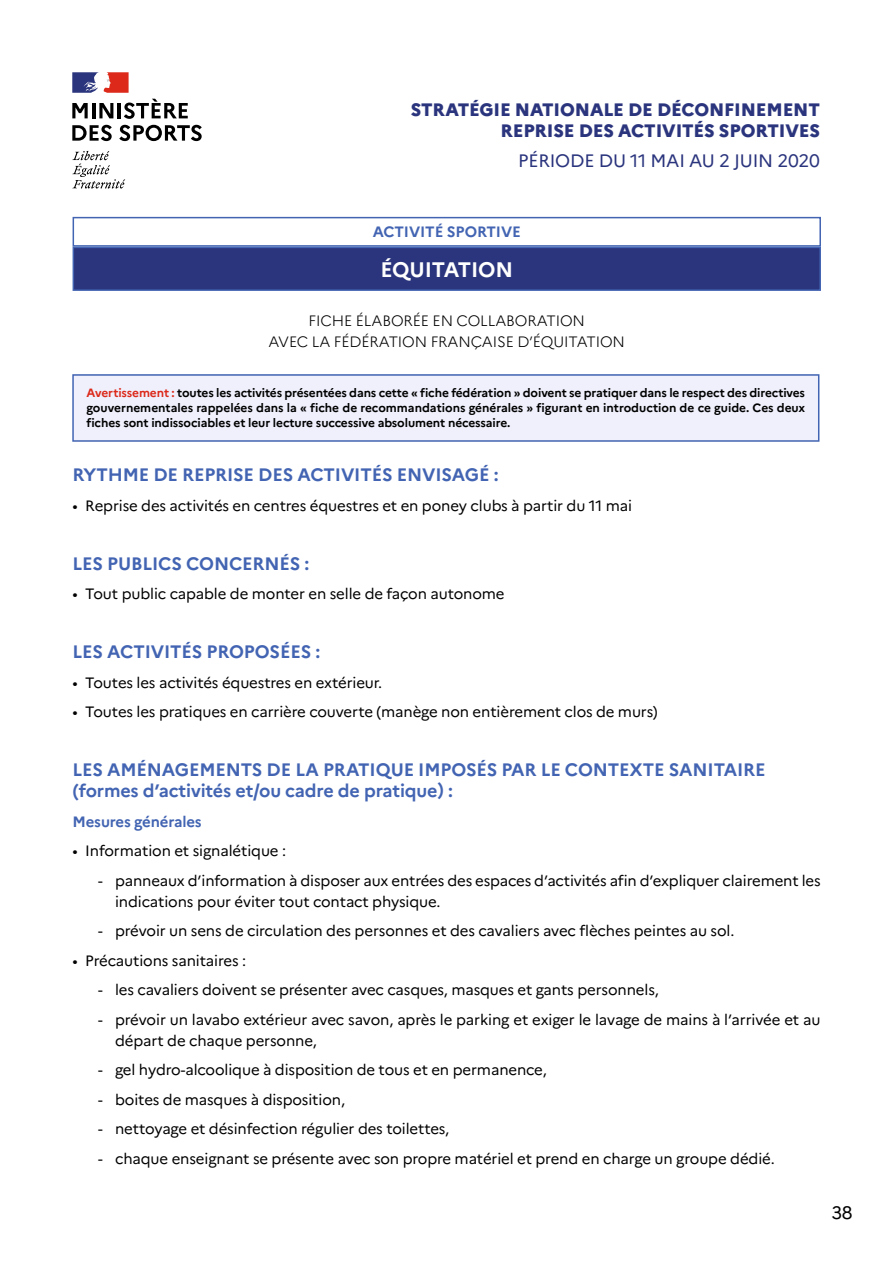
<style>
.page{position:relative;width:893px;height:1263px;background:#fff}
.page>*{position:absolute;margin:0;border:0;box-sizing:border-box;transform-origin:0 0}
.Heading_SPORT{font:700 21px "Marianne";letter-spacing:-.01em;color:#fff}
.TEXTE{font:700 18px/21px "Marianne";letter-spacing:-.01em;color:#4264b2}
.t1{font:800 18px/21px "Marianne";letter-spacing:-.01em;color:#2b357d;text-align:right}
.t2{font:18px "Marianne";letter-spacing:-.01em;color:#2b357d}
.t3{font:18px "Marianne";color:#000}
.t4{font:15px/21px "Marianne";letter-spacing:-.01em;color:#000}
.TEXTE-2{font:300 15px/21px "Marianne";letter-spacing:-.01em;color:#000;text-align:center}
.TEXTE-3{font:700 15px "Marianne";letter-spacing:-.01em;color:#4264b2}
.t5{font:700 12px/15px "Marianne";letter-spacing:-.01em;color:#000;text-align:justify}
.s1{color:#dc291a}
</style>
<div class="page">
<div style="left:73px;top:217px;width:748px;height:30px;border:2px solid #4264b2"></div>
<div style="left:73px;top:375px;width:746px;height:66px;background:#eff0fc"></div>
<div style="left:72px;top:374px;width:747px;height:68px;border:2px solid #4264b2"></div>
<svg style="left:72px;top:103px;width:16px;height:15px"></svg>
<hr style="left:92px;top:103px;width:3px;height:15px;background:#000">
<svg style="left:99px;top:103px;width:14px;height:15px"></svg>
<hr style="left:118px;top:103px;width:3px;height:15px;background:#000">
<svg style="left:124px;top:99px;width:64px;height:20px"></svg>
<svg style="left:72px;top:125px;width:40px;height:16px"></svg>
<svg style="left:119px;top:125px;width:83px;height:16px"></svg>
<svg style="left:72px;top:151px;width:53px;height:38px"></svg>
<svg style="left:72px;top:72px;width:57px;height:21px"></svg>
<div style="left:73px;top:247px;width:747px;height:43px;background:#2b357d"></div>
<div style="left:73px;top:247px;width:748px;height:44px;border:2px solid #4264b2"></div>
<p class="t1" style="left:411px;top:99px;width:411px">STRATÉGIE NATIONALE DE DÉCONFINEMENT<br>REPRISE DES ACTIVITÉS SPORTIVES</p>
<p class="t2" style="left:518px;top:149px;width:303px">PÉRIODE DU 11 MAI AU 2 JUIN 2020</p>
<p class="TEXTE-3" style="left:373px;top:223px;width:150px">ACTIVITÉ SPORTIVE</p>
<p class="Heading_SPORT" style="left:380px;top:256px;width:134px">ÉQUITATION</p>
<p class="TEXTE-2" style="left:269px;top:310px;width:358px">FICHE ÉLABORÉE EN COLLABORATION<br>AVEC LA FÉDÉRATION FRANÇAISE D’ÉQUITATION</p>
<p class="t5" style="left:87px;top:386px;width:720px"><span class="s1">Avertissement :</span> toutes les activités présentées dans cette « fiche fédération » doivent se pratiquer dans le respect des directives gouvernementales rappelées dans la « fiche de recommandations générales » figurant en introduction de ce guide. Ces deux fiches sont indissociables et leur lecture successive absolument nécessaire.</p>
<p class="TEXTE" style="left:73px;top:464px;width:427px">RYTHME DE REPRISE DES ACTIVITÉS ENVISAGÉ :</p>
<p class="t4" style="left:73px;top:495px;width:561px">• Reprise des activités en centres équestres et en poney clubs à partir du 11 mai</p>
<p class="TEXTE" style="left:73px;top:553px;width:238px">LES PUBLICS CONCERNÉS :</p>
<p class="t4" style="left:73px;top:583px;width:434px">• Tout public capable de monter en selle de façon autonome</p>
<p class="TEXTE" style="left:73px;top:641px;width:249px">LES ACTIVITÉS PROPOSÉES :</p>
<p class="t4" style="left:73px;top:672px;width:311px">• Toutes les activités équestres en extérieur.</p>
<p class="t4" style="left:73px;top:701px;width:587px">• Toutes les pratiques en carrière couverte (manège non entièrement clos de murs)</p>
<p class="TEXTE" style="left:73px;top:759px;width:694px">LES AMÉNAGEMENTS DE LA PRATIQUE IMPOSÉS PAR LE CONTEXTE SANITAIRE (formes d’activités et/ou cadre de pratique) :</p>
<p class="TEXTE-3" style="left:73px;top:812px;width:131px">Mesures générales</p>
<p class="t4" style="left:73px;top:840px;width:215px">• Information et signalétique :</p>
<p class="t4" style="left:115px;top:870px;width:707px;text-indent:-17px">- panneaux d’information à disposer aux entrées des espaces d’activités afin d’expliquer clairement les indications pour éviter tout contact physique.</p>
<p class="t4" style="left:98px;top:920px;width:638px">- prévoir un sens de circulation des personnes et des cavaliers avec flèches peintes au sol.</p>
<p class="t4" style="left:73px;top:950px;width:175px">• Précautions sanitaires :</p>
<p class="t4" style="left:98px;top:979px;width:562px">- les cavaliers doivent se présenter avec casques, masques et gants personnels,</p>
<p class="t4" style="left:115px;top:1009px;width:707px;text-indent:-17px">- prévoir un lavabo extérieur avec savon, après le parking et exiger le lavage de mains à l’arrivée et au départ de chaque personne,</p>
<p class="t4" style="left:98px;top:1059px;width:450px">- gel hydro-alcoolique à disposition de tous et en permanence,</p>
<p class="t4" style="left:98px;top:1089px;width:248px">- boites de masques à disposition,</p>
<p class="t4" style="left:98px;top:1118px;width:353px">- nettoyage et désinfection régulier des toilettes,</p>
<p class="t4" style="left:98px;top:1148px;width:678px">- chaque enseignant se présente avec son propre matériel et prend en charge un groupe dédié.</p>
<p class="t3" style="left:831px;top:1201px;width:23px">38</p>
</div>
